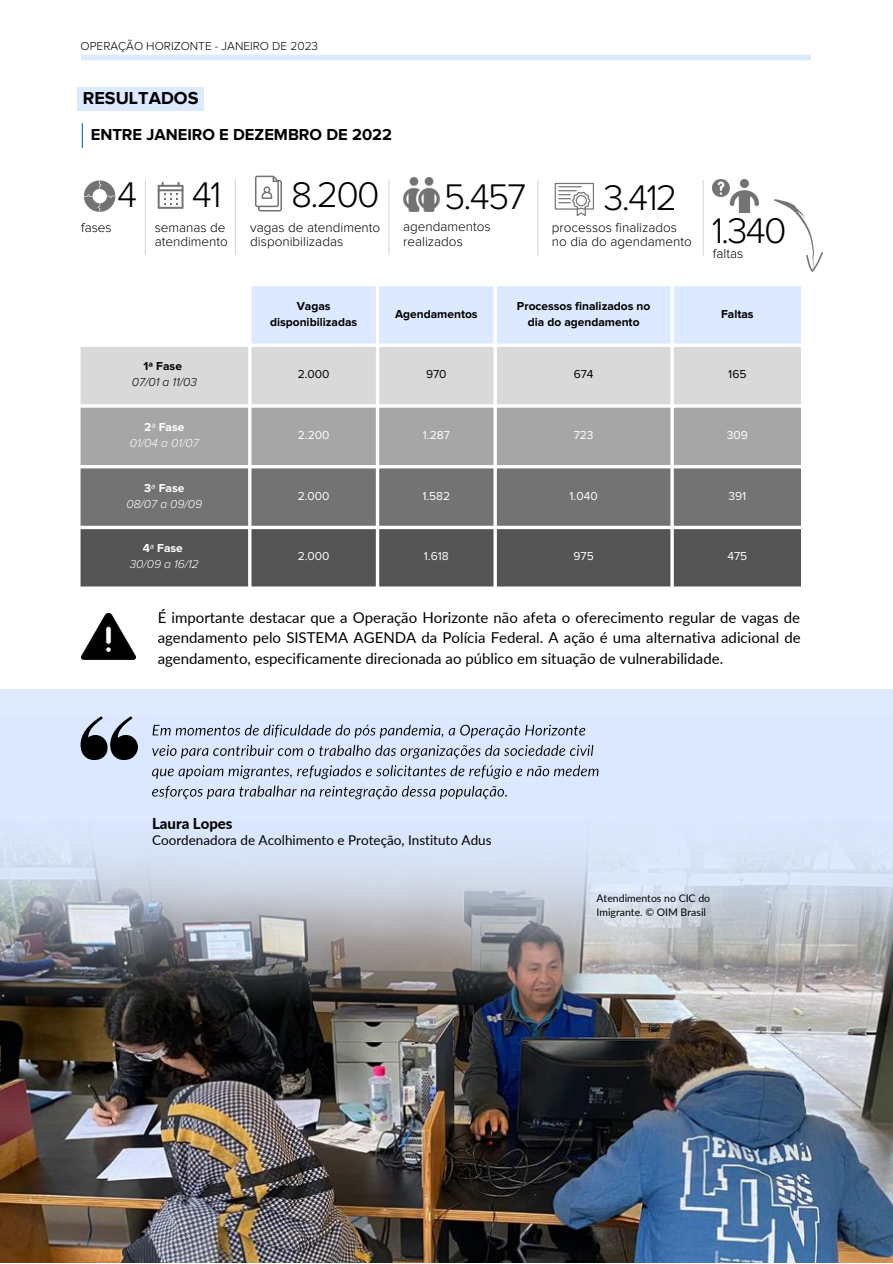
<style>
.page{position:relative;width:893px;height:1264px;background:#fff}
.page>*{position:absolute;margin:0;border:0;box-sizing:border-box;transform-origin:0 0}
.t1{font:300 36.9px "Proxima Nova";letter-spacing:-.05em;color:#000}
.t2{font:700 18px "Proxima Nova";color:#000}
.t3{font:700 16.5px "Proxima Nova";color:#000}
.t4{font:15px/20.2px "Lato";color:#000;text-align:justify}
.t5{font:800 15px "Lato";color:#000}
.t6{font:300 13.5px/14.5px "Proxima Nova";color:#000}
.t7{font:13.5px "Lato";color:#000}
.t8{font:700 12px/15.9px "Proxima Nova";color:#000;text-align:center}
.t9{font:italic 300 12px/15.9px "Proxima Nova";color:#fff;text-align:center}
.t10{font:12px "Proxima Nova";color:#fff}
.t11{font:300 12px "Proxima Nova";color:#000}
.t12{font:italic 300 12px/15.9px "Proxima Nova";color:#000;text-align:center}
.t13{font:12px "Proxima Nova";color:#000}
.t14{font:10.5px/14px "Lato";color:#000}
.s1{font-weight:700;font-style:normal}
.s2{font-family:"Noto Sans";font-weight:700;font-style:normal}
.s3{font-family:"Noto Sans";font-weight:400;font-style:normal}
</style>
<div class="page">
<hr style="left:388px;top:179px;width:1px;height:76px;background:#d9d9d9">
<hr style="left:235px;top:179px;width:1px;height:76px;background:#d9d9d9">
<hr style="left:145px;top:179px;width:1px;height:76px;background:#d9d9d9">
<svg style="left:255px;top:176px;width:27px;height:35px"></svg>
<img style="left:403px;top:177px;width:36px;height:34px">
<hr style="left:537px;top:180px;width:1px;height:75px;background:#d9d9d9">
<hr style="left:702px;top:180px;width:1px;height:75px;background:#d9d9d9">
<svg style="left:554px;top:183px;width:40px;height:33px"></svg>
<svg style="left:81px;top:286px;width:719px;height:300px;background:#a8a9ad"></svg>
<svg style="left:773px;top:199px;width:50px;height:73px"></svg>
<svg style="left:82px;top:123px;width:1px;height:25px"></svg>
<img style="left:81px;top:614px;width:54px;height:46px">
<img style="left:712px;top:179px;width:46px;height:33px">
<div style="left:81px;top:55px;width:730px;height:5px;background:#dce9ff"></div>
<svg style="left:158px;top:182px;width:25px;height:27px"></svg>
<svg style="left:84px;top:180px;width:31px;height:32px"></svg>
<img style="left:0;top:1055px;width:892px;height:207px">
<div style="left:0;top:716px;width:892px;height:67px;background:#dce8ff"></div>
<img style="left:0;top:783px;width:892px;height:272px">
<div style="left:77px;top:87px;width:127px;height:24px;background:#dce9ff"></div>
<svg style="left:81px;top:716px;width:57px;height:44px;background:#6a707b"></svg>
<img style="left:148px;top:717px;width:456px;height:87px">
<p class="t11" style="left:81px;top:41px;width:239px">OPERAÇÃO HORIZONTE - JANEIRO DE 2023</p>
<p class="t2" style="left:83px;top:89px;width:117px">RESULTADOS</p>
<p class="t3" style="left:91px;top:127px;width:303px">ENTRE JANEIRO E DEZEMBRO DE 2022</p>
<h1 class="t1" style="left:117px;top:178px;width:21px">4</h1>
<h1 class="t1" style="left:192px;top:178px;width:31px">41</h1>
<h1 class="t1" style="left:291px;top:178px;width:90px">8.200</h1>
<h1 class="t1" style="left:443px;top:180px;width:84px">5.457</h1>
<h1 class="t1" style="left:603px;top:180px;width:75px">3.412</h1>
<p class="t6" style="left:81px;top:220px;width:32px">fases</p>
<p class="t6" style="left:403px;top:220px;width:89px">agendamentos realizados</p>
<p class="t6" style="left:155px;top:220px;width:75px">semanas de atendimento</p>
<p class="t6" style="left:250px;top:220px;width:132px">vagas de atendimento disponibilizadas</p>
<p class="t6" style="left:552px;top:220px;width:141px">processos finalizados no dia do agendamento</p>
<h1 class="t1" style="left:711px;top:214px;width:76px">1.340</h1>
<p class="t6" style="left:712px;top:247px;width:32px">faltas</p>
<p class="t8" style="left:270px;top:298px;width:89px">Vagas disponibilizadas</p>
<p class="t8" style="left:395px;top:306px;width:84px">Agendamentos</p>
<p class="t8" style="left:517px;top:298px;width:135px">Processos finalizados no dia do agendamento</p>
<p class="t8" style="left:721px;top:306px;width:34px">Faltas</p>
<p class="t12" style="left:132px;top:359px;width:67px"><span class="s1">1</span><span class="s2">ᵃ</span> <span class="s1">Fase<br></span>07/01 a 11/03</p>
<p class="t13" style="left:298px;top:369px;width:33px">2.000</p>
<p class="t13" style="left:426px;top:369px;width:22px">970</p>
<p class="t13" style="left:573px;top:369px;width:21px">674</p>
<p class="t13" style="left:728px;top:369px;width:20px">165</p>
<p class="t9" style="left:130px;top:419px;width:70px"><span class="s1">2</span><span class="s3">ᵃ</span> <span class="s1">Fase<br></span>01/04 a 01/07</p>
<p class="t10" style="left:298px;top:429px;width:33px">2.200</p>
<p class="t10" style="left:423px;top:429px;width:28px">1.287</p>
<p class="t10" style="left:573px;top:429px;width:21px">723</p>
<p class="t10" style="left:726px;top:429px;width:23px">309</p>
<p class="t9" style="left:126px;top:480px;width:77px"><span class="s1">3</span><span class="s3">ᵃ</span> <span class="s1">Fase<br></span>08/07 a 09/09</p>
<p class="t10" style="left:298px;top:490px;width:33px">2.000</p>
<p class="t10" style="left:422px;top:490px;width:29px">1.582</p>
<p class="t10" style="left:569px;top:490px;width:30px">1.040</p>
<p class="t10" style="left:728px;top:490px;width:19px">391</p>
<p class="t9" style="left:130px;top:541px;width:71px"><span class="s1">4</span><span class="s3">ᵃ</span> <span class="s1">Fase<br></span>30/09 a 16/12</p>
<p class="t10" style="left:298px;top:551px;width:33px">2.000</p>
<p class="t10" style="left:424px;top:551px;width:26px">1.618</p>
<p class="t10" style="left:573px;top:551px;width:22px">975</p>
<p class="t10" style="left:727px;top:551px;width:21px">475</p>
<p class="t4" style="left:158px;top:607px;width:644px">É importante destacar que a Operação Horizonte não afeta o oferecimento regular de vagas de agendamento pelo SISTEMA AGENDA da Polícia Federal. A ação é uma alternativa adicional de agendamento, especificamente direcionada ao público em situação de vulnerabilidade.</p>
<p class="t5" style="left:152px;top:814px;width:82px">Laura Lopes</p>
<p class="t7" style="left:152px;top:831px;width:341px">Coordenadora de Acolhimento e Proteção, Instituto Adus</p>
<p class="t14" style="left:596px;top:891px;width:115px">Atendimentos no CIC do<br>Imigrante. © OIM Brasil</p>
</div>
